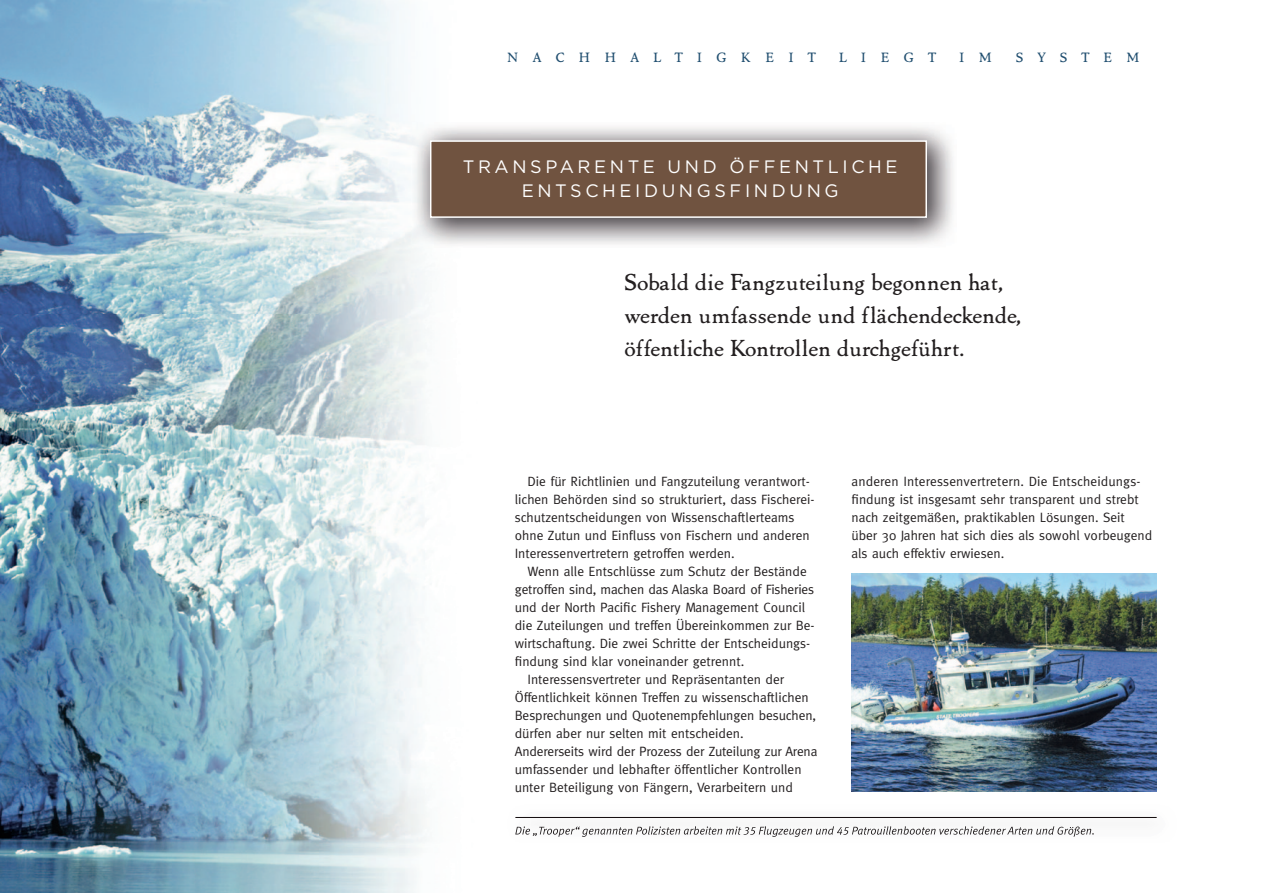
<style>
.page{position:relative;width:1263px;height:893px;background:#fff}
.page>*{position:absolute;margin:0;border:0;box-sizing:border-box;transform-origin:0 0}
.t1{font:23.25px/33px "Marco Polo";letter-spacing:.03em;color:#231f20}
.t2{font:18px/24px "Gotham";letter-spacing:.2em;color:#fff;text-align:center}
.t3{font:13.5px/18px "Meta";color:#231f20}
.t4{font:13.5px "Marco Polo SC";color:#214f70}
</style>
<div class="page">
<img style="left:0;top:0;width:318px;height:893px">
<img style="left:318px;top:0;width:94px;height:157px">
<img style="left:318px;top:157px;width:106px;height:736px">
<img style="left:412px;top:127px;width:541px;height:121px">
<div style="left:430px;top:140px;width:497px;height:78px;background:#705340;border:2px solid #fff"></div>
<img style="left:531px;top:826px;width:563px;height:11px">
<img style="left:515px;top:826px;width:16px;height:9px">
<hr style="left:515px;top:817px;width:642px;height:1px;background:#110a0c">
<img style="left:851px;top:573px;width:305px;height:219px">
<p class="t4" style="left:507px;top:49px;width:309px">N A C H H A L T I G K E I T</p>
<p class="t4" style="left:839px;top:49px;width:98px">L I E G T</p>
<p class="t4" style="left:959px;top:49px;width:33px">I M</p>
<p class="t4" style="left:1016px;top:49px;width:125px">S Y S T E M</p>
<h2 class="t2" style="left:463px;top:154px;width:436px">TRANSPARENTE UND ÖFFENTLICHE<br>ENTSCHEIDUNGSFINDUNG</h2>
<h1 class="t1" style="left:624px;top:265px;width:399px">Sobald die Fangzuteilung begonnen hat, werden umfassende und flächendeckende, öffentliche Kontrollen durchgeführt.</h1>
<p class="t3" style="left:515px;top:472px;width:301px;text-indent:13px">Die für Richtlinien und Fangzuteilung verantwort&shy;lichen Behörden sind so strukturiert, dass Fischerei&shy;schutzentscheidungen von Wissenschaftlerteams ohne Zutun und Einfluss von Fischern und anderen Interessenvertretern getroffen werden.</p>
<p class="t3" style="left:528px;top:562px;width:281px">Wenn alle Entschlüsse zum Schutz der Bestände</p>
<p class="t3" style="left:515px;top:580px;width:301px">getroffen sind, machen das Alaska Board of Fisheries</p>
<p class="t3" style="left:515px;top:598px;width:292px">und der North Pacific Fishery Management Council</p>
<p class="t3" style="left:515px;top:616px;width:301px">die Zuteilungen und treffen Übereinkommen zur Be-</p>
<p class="t3" style="left:515px;top:634px;width:297px">wirtschaftung. Die zwei Schritte der Entscheidungs-</p>
<p class="t3" style="left:515px;top:652px;width:231px">findung sind klar voneinander getrennt.</p>
<p class="t3" style="left:528px;top:670px;width:258px">Interessensvertreter und Repräsentanten der</p>
<p class="t3" style="left:515px;top:688px;width:295px">Öffentlichkeit können Treffen zu wissenschaftlichen</p>
<p class="t3" style="left:515px;top:706px;width:303px">Besprechungen und Quotenempfehlungen besuchen,</p>
<p class="t3" style="left:515px;top:724px;width:230px">dürfen aber nur selten mit entscheiden.</p>
<p class="t3" style="left:515px;top:742px;width:304px">Andererseits wird der Prozess der Zuteilung zur Arena</p>
<p class="t3" style="left:515px;top:760px;width:288px">umfassender und lebhafter öffentlicher Kontrollen</p>
<p class="t3" style="left:515px;top:778px;width:279px">unter Beteiligung von Fängern, Verarbeitern und</p>
<p class="t3" style="left:851px;top:472px;width:302px">anderen Interessenvertretern. Die Entscheidungs&shy;findung ist insgesamt sehr transparent und strebt nach zeitgemäßen, praktikablen Lösungen. Seit über 30 Jahren hat sich dies als sowohl vorbeugend als auch effektiv erwiesen.</p>
</div>
